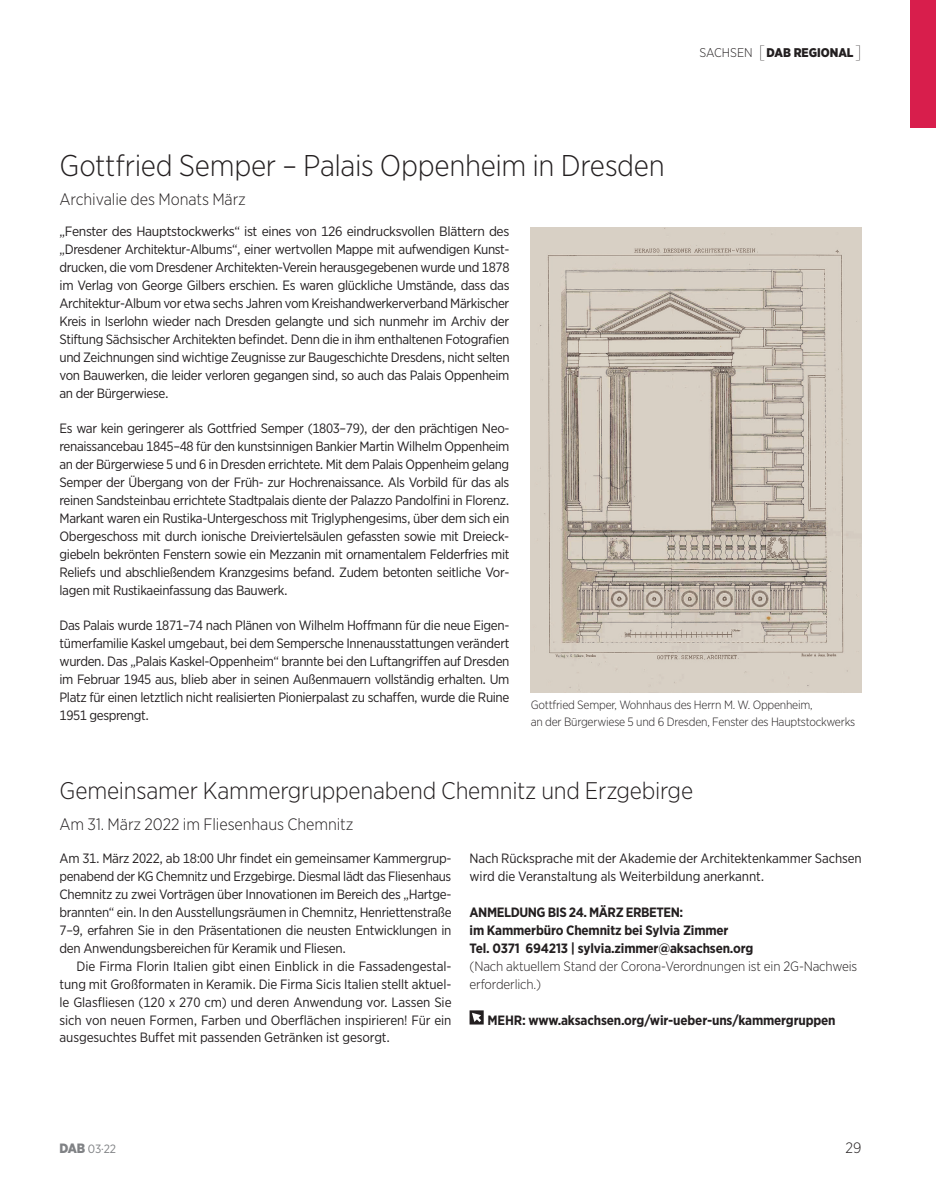
<style>
.page{position:relative;width:936px;height:1191px;background:#fff}
.page>*{position:absolute;margin:0;border:0;box-sizing:border-box;transform-origin:0 0}
.t1{font:300 30px "Gotham Narrow";letter-spacing:-.01em;color:#231f20}
.t2{font:300 24px "Gotham Narrow";letter-spacing:-.01em;color:#231f20}
.t3{font:300 16.5px "Gotham Narrow";letter-spacing:-.005em;color:#231f20}
.t4{font:300 15px "Gotham Narrow";color:#231f20}
.t5{font:13.5px/17.9px "Gotham Narrow";letter-spacing:-.02em;color:#231f20;text-align:justify}
.t6{font:700 13.5px/17.9px "Gotham Narrow";letter-spacing:-.01em;color:#231f20}
.t7{font:300 13.5px/17.9px "Gotham Narrow";letter-spacing:-.01em;color:#231f20}
.t8{font:900 12.6px "Gotham Narrow";color:#231f20}
.t9{font:300 12px/16.5px "Gotham Narrow";letter-spacing:-.02em;color:#231f20}
.t10{font:12px "Gotham Narrow";color:#808285}
.s1{font-weight:300}
.s2{font-weight:100;font-size:18px}
.s3{font-weight:900;font-size:13.5px}
</style>
<div class="page">
<img style="left:530px;top:227px;width:331px;height:465px">
<svg style="left:469px;top:1010px;width:14px;height:14px"></svg>
<div style="left:910px;top:0;width:25px;height:128px;background:#d81e4c"></div>
<p class="t8" style="left:699px;top:44px;width:164px"><span class="s1">Sachs en</span> <span class="s2">[</span>DAB REGIONAL<span class="s2">]</span></p>
<h1 class="t1" style="left:60px;top:147px;width:606px">Gottfried Semper – Palais Oppenheim in Dresden</h1>
<p class="t3" style="left:60px;top:189px;width:188px">Archivalie des Monats März</p>
<p class="t5" style="left:60px;top:222px;width:451px">„Fenster des Hauptstockwerks“ ist eines von 126 eindrucksvollen Blättern des „Dresdener Architektur-Albums“, einer wertvollen Mappe mit aufwendigen Kunst&shy;drucken, die vom Dresdener Architekten-Verein herausgegebenen wurde und 1878 im Verlag von George Gilbers erschien. Es waren glückliche Umstände, dass das Architektur-Album vor etwa sechs Jahren vom Kreishandwerkerverband Märkischer Kreis in Iserlohn wieder nach Dresden gelangte und sich nunmehr im Archiv der Stiftung Sächsischer Architekten befindet. Denn die in ihm enthaltenen Fotografien und Zeichnungen sind wichtige Zeugnisse zur Baugeschichte Dresdens, nicht selten von Bauwerken, die leider verloren gegangen sind, so auch das Palais Oppenheim an der Bürgerwiese.</p>
<p class="t5" style="left:60px;top:419px;width:451px">Es war kein geringerer als Gottfried Semper (1803–79), der den prächtigen Neo&shy;renaissancebau 1845–48 für den kunstsinnigen Bankier Martin Wilhelm Oppenheim an der Bürgerwiese 5 und 6 in Dresden errichtete. Mit dem Palais Oppenheim gelang Semper der Übergang von der Früh- zur Hochrenaissance. Als Vorbild für das als reinen Sandsteinbau errichtete Stadtpalais diente der Palazzo Pandolfini in Florenz.<br>Markant waren ein Rustika-Untergeschoss mit Triglyphengesims, über dem sich ein Obergeschoss mit durch ionische Dreiviertelsäulen gefassten sowie mit Dreieck&shy;giebeln bekrönten Fenstern sowie ein Mezzanin mit ornamentalem Felderfries mit Reliefs und abschließendem Kranzgesims befand. Zudem betonten seitliche Vor&shy;lagen mit Rustikaeinfassung das Bauwerk.</p>
<p class="t5" style="left:60px;top:616px;width:451px">Das Palais wurde 1871–74 nach Plänen von Wilhelm Hoffmann für die neue Eigen&shy;tümerfamilie Kaskel umgebaut, bei dem Sempersche Innenausstattungen verändert wurden. Das „Palais Kaskel-Oppenheim“ brannte bei den Luftangriffen auf Dresden im Februar 1945 aus, blieb aber in seinen Außenmauern vollständig erhalten. Um Platz für einen letztlich nicht realisierten Pionierpalast zu schaffen, wurde die Ruine 1951 gesprengt.</p>
<p class="t9" style="left:530px;top:696px;width:326px">Gottfried Semper, Wohnhaus des Herrn M. W. Oppenheim,<br>an der Bürgerwiese 5 und 6 Dresden, Fenster des Hauptstockwerks</p>
<h2 class="t2" style="left:60px;top:776px;width:635px">Gemeinsamer Kammergruppenabend Chemnitz und Erzgebirge</h2>
<p class="t3" style="left:60px;top:813px;width:295px">Am 31. März 2022 im Fliesenhaus Chemnitz</p>
<p class="t5" style="left:60px;top:849px;width:393px">Am 31. März 2022, ab 18:00 Uhr findet ein gemeinsamer Kammergrup&shy;penabend der KG Chemnitz und Erzgebirge. Diesmal lädt das Fliesenhaus Chemnitz zu zwei Vorträgen über Innovationen im Bereich des „Hartge&shy;brannten“ ein. In den Ausstellungsräumen in Chemnitz, Henriettenstraße 7–9, erfahren Sie in den Präsentationen die neusten Entwicklungen in den Anwendungsbereichen für Keramik und Fliesen.</p>
<p class="t5" style="left:60px;top:956px;width:393px;text-indent:17px">Die Firma Florin Italien gibt einen Einblick in die Fassadengestal&shy;tung mit Großformaten in Keramik. Die Firma Sicis Italien stellt aktuel&shy;le Glasfliesen (120 x 270 cm) und deren Anwendung vor. Lassen Sie sich von neuen Formen, Farben und Oberflächen inspirieren! Für ein ausgesuchtes Buffet mit passenden Getränken ist gesorgt.</p>
<p class="t5" style="left:469px;top:849px;width:393px">Nach Rücksprache mit der Akademie der Architektenkammer Sachsen wird die Veranstaltung als Weiterbildung anerkannt.</p>
<p class="t6" style="left:469px;top:903px;width:285px">ANMELDUNG BIS 24. MÄRZ ERBETEN:<br>im Kammerbüro Chemnitz bei Sylvia Zimmer<br>Tel. 0371 694213 | sylvia.zimmer@aksachsen.org</p>
<p class="t7" style="left:469px;top:956px;width:389px">(Nach aktuellem Stand der Corona-Verordnungen ist ein 2G-Nachweis erforderlich.)</p>
<p class="t6" style="left:487px;top:1010px;width:349px">MEHR: www.aksachsen.org/wir-ueber-uns/kammergruppen</p>
<p class="t10" style="left:60px;top:1141px;width:58px"><span class="s3">DAB</span> 03·22</p>
<p class="t4" style="left:845px;top:1138px;width:17px">29</p>
</div>
